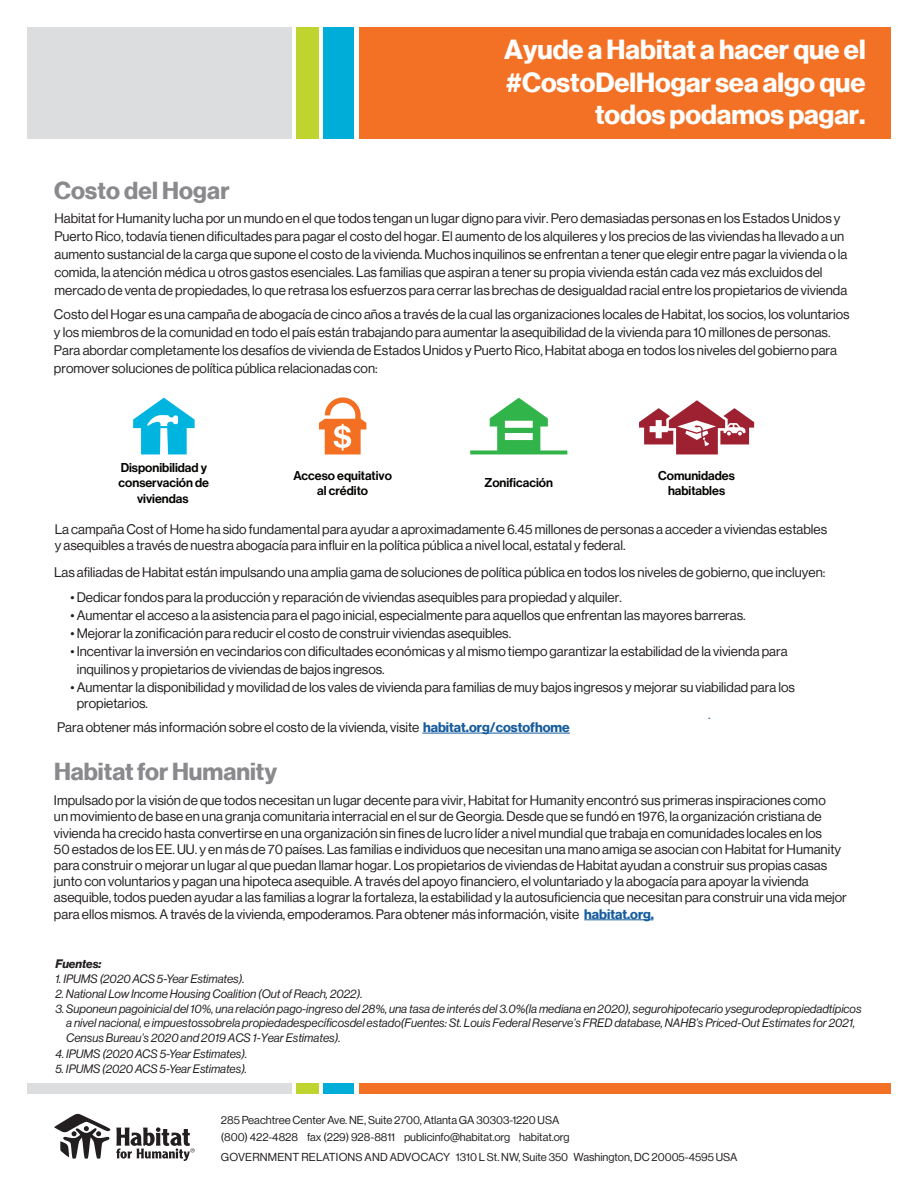
<style>
.page{position:relative;width:918px;height:1188px;background:#fff}
.page>*{position:absolute;margin:0;border:0;box-sizing:border-box;transform-origin:0 0}
.t1{font:27px/32.4px "N Haas Grotesk DS Pro 75 Bd";color:#fff;text-align:right}
.t2{font:24px "N Haas Grotesk DS Pro 75 Bd";color:#8a8a8e}
.t3{font:13.5px/16.2px "N Haas Grotesk DS Pro 55 Rg";color:#231f20}
.t4{font:13.5px "N Haas Grotesk DS Pro 55 Rg";color:#175d9e}
.t5{font:12.6px/15.1px "N Haas Grotesk DS Pro 65 Md";color:#040503;text-align:center}
.t6{font:12px/14.4px "N Haas Grotesk DS Pro 56 It";color:#231f20}
.t7{font:12px "N Haas Grotesk DS Pro 76 Bd It";color:#231f20}
.t8{font:11.25px/16.8px "N Haas Grotesk DS Pro 55 Rg";color:#231f20}
.s1{font-family:"N Haas Grotesk DS Pro 75 Bd";color:#175d9e}
</style>
<div class="page">
<svg style="left:54px;top:1114px;width:141px;height:47px"></svg>
<div style="left:359px;top:1083px;width:532px;height:11px;background:#f37124"></div>
<div style="left:324px;top:1083px;width:30px;height:11px;background:#00acd8"></div>
<div style="left:296px;top:1083px;width:23px;height:11px;background:#c0d42f"></div>
<div style="left:27px;top:1083px;width:264px;height:11px;background:#dbddde"></div>
<div style="left:359px;top:27px;width:532px;height:112px;background:#f37124"></div>
<div style="left:324px;top:27px;width:30px;height:112px;background:#00acd8"></div>
<div style="left:296px;top:27px;width:23px;height:112px;background:#c0d42f"></div>
<div style="left:27px;top:27px;width:264px;height:112px;background:#dbddde"></div>
<hr style="left:422px;top:733px;width:148px;height:1px;background:#175d9e">
<svg style="left:133px;top:398px;width:62px;height:56px"></svg>
<svg style="left:319px;top:397px;width:47px;height:57px"></svg>
<svg style="left:470px;top:398px;width:97px;height:56px"></svg>
<svg style="left:639px;top:400px;width:115px;height:54px"></svg>
<hr style="left:584px;top:920px;width:70px;height:1px;background:#175d9e">
<h2 class="t2" style="left:54px;top:181px;width:177px">Costo del Hogar</h2>
<h1 class="t1" style="left:504px;top:35px;width:363px">Ayude a Habitat a hacer que el #CostoDelHogar sea algo que todos podamos pagar.</h1>
<p class="t3" style="left:54px;top:210px;width:795px;line-height:18px">Habitat for Humanity lucha por un mundo en el que todos tengan un lugar digno para vivir. Pero demasiadas personas en los Estados Unidos y Puerto Rico, todavía tienen dificultades para pagar el costo del hogar. El aumento de los alquileres y los precios de las viviendas ha llevado a un aumento sustancial de la carga que supone el costo de la vivienda. Muchos inquilinos se enfrentan a tener que elegir entre pagar la vivienda o la comida, la atención médica u otros gastos esenciales. Las familias que aspiran a tener su propia vivienda están cada vez más excluidos del mercado de venta de propiedades, lo que retrasa los esfuerzos para cerrar las brechas de desigualdad racial entre los propietarios de vivienda</p>
<p class="t3" style="left:54px;top:305px;width:797px;line-height:18px">Costo del Hogar es una campaña de abogacía de cinco años a través de la cual las organizaciones locales de Habitat, los socios, los voluntarios y los miembros de la comunidad en todo el país están trabajando para aumentar la asequibilidad de la vivienda para 10 millones de personas.<br>Para abordar completamente los desafíos de vivienda de Estados Unidos y Puerto Rico, Habitat aboga en todos los niveles del gobierno para promover soluciones de política pública relacionadas con:</p>
<p class="t5" style="left:119px;top:461px;width:92px">Disponibilidad y conservación de viviendas</p>
<p class="t5" style="left:293px;top:469px;width:100px">Acceso equitativo al crédito</p>
<p class="t5" style="left:485px;top:476px;width:70px">Zonificación</p>
<p class="t5" style="left:658px;top:469px;width:78px">Comunidades habitables</p>
<p class="t3" style="left:55px;top:522px;width:774px">La campaÒa Cost of Home ha sido fundamental para ayudar a aproximadamente 6.45 millones de personas a acceder a viviendas estables y asequibles a través de nuestra abogacía para influir en la política pública a nivel local, estatal y federal.</p>
<p class="t3" style="left:71px;top:560px;width:756px;line-height:24.8px;text-indent:-17px">Las afiliadas de Habitat están impulsando una amplia gama de soluciones de política pública en todos los niveles de gobierno, que incluyen: ï Dedicar fondos para la producción y reparación de viviendas asequibles para propiedad y alquiler.</p>
<p class="t3" style="left:71px;top:608px;width:677px">ï Aumentar el acceso a la asistencia para el pago inicial, especialmente para aquellos que enfrentan las mayores barreras.</p>
<p class="t3" style="left:71px;top:626px;width:442px">ï Mejorar la zonificación para reducir el costo de construir viviendas asequibles.</p>
<p class="t3" style="left:71px;top:644px;width:719px">ï Incentivar la inversión en vecindarios con dificultades económicas y al mismo tiempo garantizar la estabilidad de la vivienda para</p>
<p class="t3" style="left:77px;top:662px;width:310px">inquilinos y propietarios de viviendas de bajos ingresos.</p>
<p class="t3" style="left:71px;top:680px;width:726px">ï Aumentar la disponibilidad y movilidad de los vales de vivienda para familias de muy bajos ingresos y mejorar su viabilidad para los</p>
<p class="t3" style="left:77px;top:696px;width:73px">propietarios.</p>
<p class="t4" style="left:708px;top:709px;width:4px">.</p>
<p class="t3" style="left:57px;top:719px;width:514px">Para obtener más información sobre el costo de la vivienda, visite <span class="s1">habitat.org/costofhome</span></p>
<h2 class="t2" style="left:54px;top:762px;width:225px">Habitat for Humanity</h2>
<p class="t3" style="left:54px;top:792px;width:794px">Impulsado por la visión de que todos necesitan un lugar decente para vivir, Habitat for Humanity encontró sus primeras inspiraciones como<br>un movimiento de base en una granja comunitaria interracial en el sur de Georgia. Desde que se fundó en 1976, la organización cristiana de vivienda ha crecido hasta convertirse en una organización sin fines de lucro líder a nivel mundial que trabaja en comunidades locales en los<br>50 estados de los EE. UU. y en más de 70 países. Las familias e individuos que necesitan una mano amiga se asocian con Habitat for Humanity para construir o mejorar un lugar al que puedan llamar hogar. Los propietarios de viviendas de Habitat ayudan a construir sus propias casas junto con voluntarios y pagan una hipoteca asequible. A través del apoyo financiero, el voluntariado y la abogacía para apoyar la vivienda asequible, todos pueden ayudar a las familias a lograr la fortaleza, la estabilidad y la autosuficiencia que necesitan para construir una vida mejor para ellos mismos. A través de la vivienda, empoderamos. Para obtener más información, visite <span class="s1">habitat.org.</span></p>
<p class="t7" style="left:55px;top:957px;width:48px">Fuentes:</p>
<p class="t6" style="left:55px;top:972px;width:191px">1. IPUMS (2020 ACS 5-Year Estimates).</p>
<p class="t6" style="left:55px;top:987px;width:309px">2. National Low Income Housing Coalition (Out of Reach, 2022).</p>
<p class="t6" style="left:66px;top:1002px;width:797px;text-indent:-11px">3. Suponeun pagoinicial del 10%, una relación pago-ingreso del 28%, una tasa de interés del 3.0%(la mediana en 2020), segurohipotecario ysegurodepropiedadtípicos a nivel nacional, e impuestossobrela propiedadespecíficosdel estado(Fuentes: St. Louis Federal Reserve’s FRED database, NAHB’s Priced-Out Estimates for 2021,<br>Census Bureau’s 2020 and 2019 ACS 1-Year Estimates).</p>
<p class="t6" style="left:55px;top:1047px;width:193px">4. IPUMS (2020 ACS 5-Year Estimates).</p>
<p class="t6" style="left:55px;top:1062px;width:193px">5. IPUMS (2020 ACS 5-Year Estimates).</p>
<p class="t8" style="left:221px;top:1112px;width:350px">285 Peachtree Center Ave. NE, Suite 2700, Atlanta GA 30303-1220 USA (800) 422-4828 fax (229) 928-8811 publicinfo@habitat.org habitat.org</p>
<p class="t8" style="left:221px;top:1149px;width:518px">GOVERNMENT RELATIONS AND ADVOCACY 1310 L St. NW, Suite 350 Washington, DC 20005-4595 USA</p>
</div>
